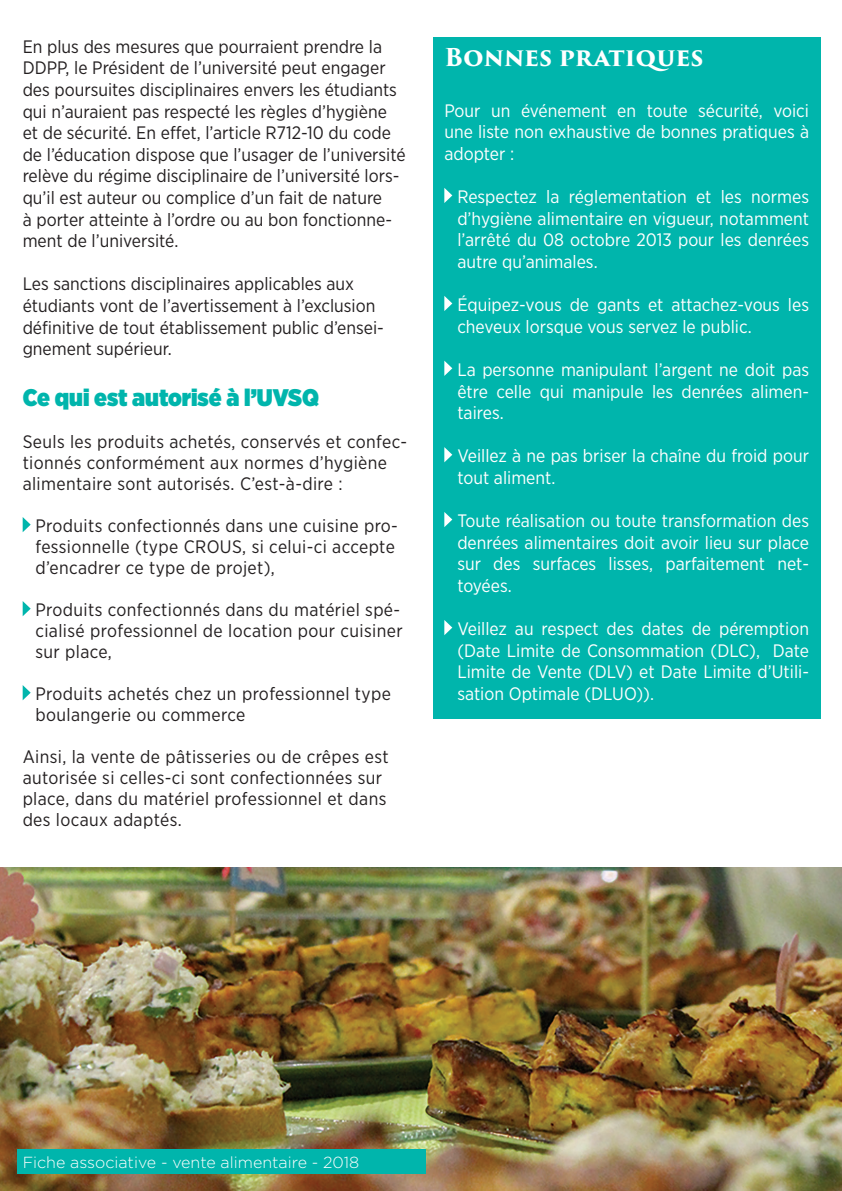
<style>
.page{position:relative;width:842px;height:1191px;background:#fff}
.page>*{position:absolute;margin:0;border:0;box-sizing:border-box;transform-origin:0 0}
.grand_paragraphe{font:900 24px "Gotham Narrow";color:#00b5ac}
.t1{font:700 24px "Trajan Pro 3";letter-spacing:-.005em;color:#fff}
.t2{font:18px/21.6px "Gotham Narrow";color:#fff;text-align:justify}
.texte{font:18px/21.6px "Gotham Narrow";color:#231f20}
.texte-2{font:18px/21px "Gotham Narrow";letter-spacing:.02em;color:#231f20}
.bas_de_page{font:300 16px "Gotham";color:#fff}
</style>
<div class="page">
<img style="left:0;top:867px;width:842px;height:324px">
<svg style="left:23px;top:517px;width:8px;height:15px"></svg>
<svg style="left:23px;top:601px;width:8px;height:15px"></svg>
<svg style="left:23px;top:685px;width:8px;height:15px"></svg>
<div style="left:17px;top:1149px;width:408px;height:25px;background:#00b5ac"></div>
<div style="left:433px;top:37px;width:387px;height:682px;background:#00b5ac"></div>
<svg style="left:444px;top:188px;width:8px;height:15px"></svg>
<svg style="left:444px;top:296px;width:8px;height:15px"></svg>
<svg style="left:444px;top:361px;width:8px;height:15px"></svg>
<svg style="left:444px;top:447px;width:8px;height:15px"></svg>
<svg style="left:444px;top:512px;width:8px;height:15px"></svg>
<svg style="left:444px;top:620px;width:8px;height:15px"></svg>
<p class="texte" style="left:23px;top:35px;width:384px">En plus des mesures que pourraient prendre la DDPP, le Président de l’université peut engager des poursuites disciplinaires envers les étudiants qui n’auraient pas respecté les règles d’hygiène et de sécurité. En effet, l’article R712-10 du code de l’éducation dispose que l’usager de l’université relève du régime disciplinaire de l’université lors&shy;qu’il est auteur ou complice d’un fait de nature<br>à porter atteinte à l’ordre ou au bon fonctionne&shy;ment de l’université.</p>
<p class="texte" style="left:23px;top:273px;width:363px">Les sanctions disciplinaires applicables aux étudiants vont de l’avertissement à l’exclusion définitive de tout établissement public d’ensei&shy;gnement supérieur.</p>
<p class="grand_paragraphe" style="left:23px;top:382px;width:298px">Ce qui est autorisé à l’UVSQ</p>
<p class="texte-2" style="left:23px;top:431px;width:386px">Seuls les produits achetés, conservés et confec&shy;tionnés conformément aux normes d’hygiène alimentaire sont autorisés. C’est-à-dire :</p>
<p class="texte-2" style="left:35px;top:515px;width:364px">Produits confectionnés dans une cuisine pro&shy;fessionnelle (type CROUS, si celui-ci accepte d’encadrer ce type de projet),</p>
<p class="texte-2" style="left:35px;top:599px;width:369px">Produits confectionnés dans du matériel spé&shy;cialisé professionnel de location pour cuisiner sur place,</p>
<p class="texte-2" style="left:35px;top:683px;width:357px">Produits achetés chez un professionnel type boulangerie ou commerce</p>
<p class="texte-2" style="left:23px;top:746px;width:367px">Ainsi, la vente de pâtisseries ou de crêpes est autorisée si celles-ci sont confectionnées sur place, dans du matériel professionnel et dans des locaux adaptés.</p>
<p class="t1" style="left:444px;top:40px;width:261px">Bonnes pratiques</p>
<p class="t2" style="left:444px;top:99px;width:366px">Pour un événement en toute sécurité, voici une liste non exhaustive de bonnes pratiques à adopter :</p>
<p class="t2" style="left:457px;top:186px;width:353px">Respectez la réglementation et les normes d’hygiène alimentaire en vigueur, notamment l’arrêté du 08 octobre 2013 pour les denrées autre qu’animales.</p>
<p class="t2" style="left:457px;top:294px;width:353px">Équipez-vous de gants et attachez-vous les cheveux lorsque vous servez le public.</p>
<p class="t2" style="left:457px;top:359px;width:353px">La personne manipulant l’argent ne doit pas être celle qui manipule les denrées alimen&shy;taires.</p>
<p class="t2" style="left:457px;top:445px;width:353px">Veillez à ne pas briser la chaîne du froid pour tout aliment.</p>
<p class="t2" style="left:457px;top:510px;width:353px">Toute réalisation ou toute transformation des denrées alimentaires doit avoir lieu sur place sur des surfaces lisses, parfaitement net&shy;toyées.</p>
<p class="t2" style="left:457px;top:618px;width:353px">Veillez au respect des dates de péremption (Date Limite de Consommation (DLC), Date Limite de Vente (DLV) et Date Limite d’Utili&shy;sation Optimale (DLUO)).</p>
<p class="bas_de_page" style="left:23px;top:1152px;width:338px">Fiche associative - vente alimentaire - 2018</p>
</div>
